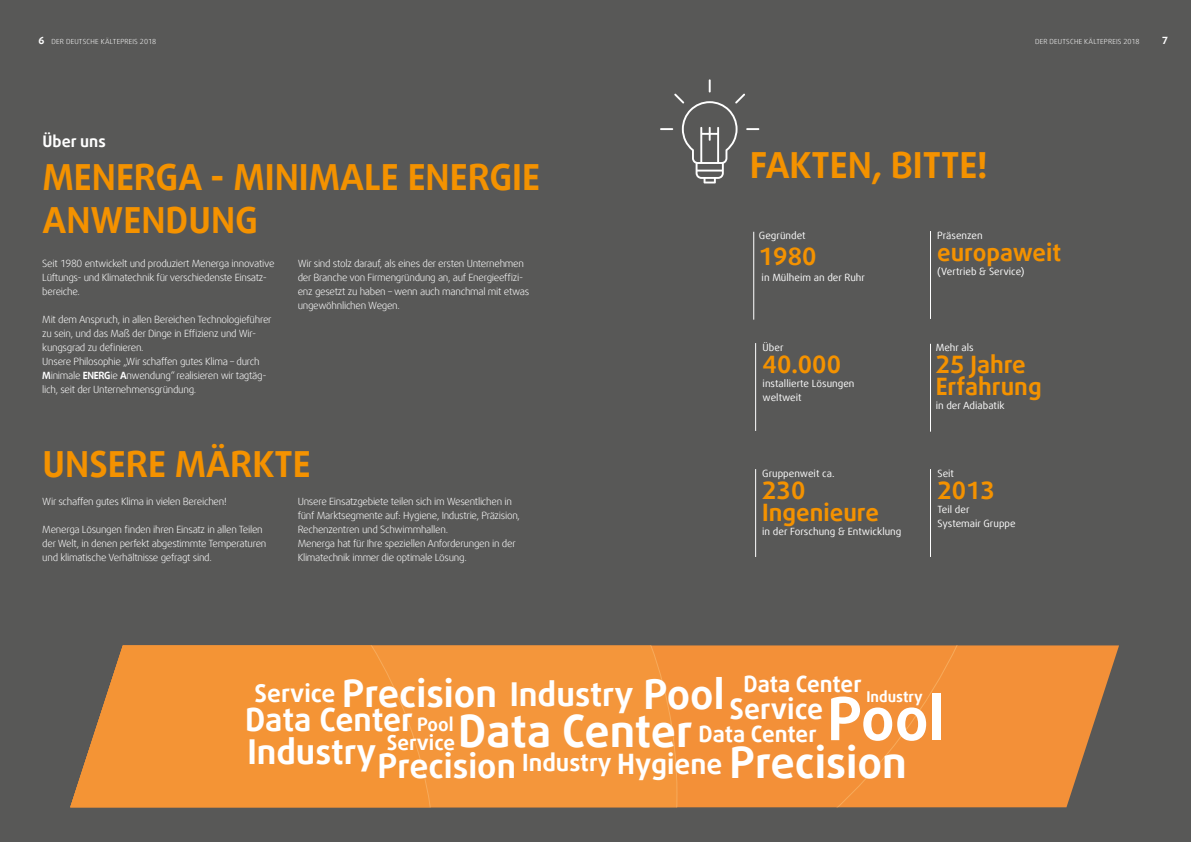
<style>
.page{position:relative;width:1191px;height:842px;background:#585857}
.page>*{position:absolute;margin:0;border:0;box-sizing:border-box;transform-origin:0 0}
.t1{font:700 59.3px "Daxline Offc Pro";color:#fff}
.t2{font:700 44.6px "Daxline Offc Pro";letter-spacing:-.005em;color:#fff}
.t3{font:700 43.3px "Daxline Offc Pro";color:#fff}
.t4{font:700 41px "Daxline Offc Pro";color:#fff}
.t5{font:700 37.8px "Daxline Offc Pro";color:#fff}
.t6{font:700 36px/43.2px "Daxline Offc Pro";color:#f49200}
.t7{font:700 34.3px "Daxline Offc Pro";color:#fff}
.t8{font:700 33.8px "Daxline Offc Pro";color:#fff}
.t9{font:700 33px "Daxline Offc Pro";color:#fff}
.t10{font:700 32px "Daxline Offc Pro";letter-spacing:-.005em;color:#fff}
.t11{font:700 28.4px "Daxline Offc Pro";color:#fff}
.t12{font:700 28.2px "Daxline Offc Pro";color:#fff}
.t13{font:700 24.6px "Daxline Offc Pro";color:#fff}
.t14{font:700 24px/22px "Daxline Offc Pro";color:#f49200}
.t15{font:700 23.8px "Daxline Offc Pro";color:#fff}
.t16{font:700 22.5px "Daxline Offc Pro";letter-spacing:-.005em;color:#fff}
.t17{font:700 20.7px "Daxline Offc Pro";color:#fff}
.t18{font:700 18.5px "Daxline Offc Pro";color:#fff}
.t19{font:700 16px "Daxline Offc Pro";color:#fff}
.t20{font:700 15px "Daxline Offc Pro";color:#fff}
.t21{font:300 10px/14px "Daxline Offc Pro";letter-spacing:-.03em;color:#fff}
.t22{font:10px/14px "Daxline Offc Pro";color:#fff}
.t23{font:700 10px "Daxline Offc Pro";color:#fff}
.t24{font:300 7px "Daxline Offc Pro";letter-spacing:.02em;color:#fff}
.s1{font-weight:700;font-size:10px}
.s2{font-weight:700}
</style>
<div class="page">
<svg style="left:1015px;top:645px;width:104px;height:162px;fill:#f39038"></svg>
<div style="left:677px;top:645px;width:338px;height:162px;background:#f39038"></div>
<div style="left:436px;top:645px;width:241px;height:162px;background:#f4963b"></div>
<svg style="left:70px;top:645px;width:366px;height:162px;background:#e88f38"></svg>
<svg style="left:660px;top:79px;width:99px;height:104px"></svg>
<hr style="left:753px;top:232px;width:1px;height:88px;background:#fff">
<hr style="left:930px;top:344px;width:1px;height:88px;background:#fff">
<hr style="left:930px;top:231px;width:1px;height:88px;background:#fff">
<hr style="left:755px;top:469px;width:1px;height:88px;background:#fff">
<hr style="left:755px;top:343px;width:1px;height:88px;background:#fff">
<hr style="left:930px;top:469px;width:1px;height:88px;background:#fff">
<p class="t24" style="left:38px;top:37px;width:119px"><span class="s1">6</span> DER DEUTSCHE KÄLTEPREIS 2018</p>
<p class="t24" style="left:1035px;top:37px;width:106px">DER DEUTSCHE KÄLTEPREIS 2018</p>
<p class="t23" style="left:1162px;top:33px;width:7px">7</p>
<h3 class="t19" style="left:43px;top:131px;width:65px">Über uns</h3>
<h3 class="t6" style="left:43px;top:156px;width:499px">MENERGA - MINIMALE ENERGIE<br>ANWENDUNG</h3>
<p class="t21" style="left:42px;top:256px;width:234px">Seit 1980 entwickelt und produziert Menerga innovative<br>Lüftungs- und Klimatechnik für verschiedenste Einsatz&shy;bereiche.</p>
<p class="t21" style="left:42px;top:312px;width:231px">Mit dem Anspruch, in allen Bereichen Technologieführer zu sein, und das Maß der Dinge in Effizienz und Wir&shy;kungsgrad zu definieren.<br>Unsere Philosophie „Wir schaffen gutes Klima – durch <span class="s2">M</span>inimale <span class="s2">ENERG</span>ie <span class="s2">A</span>nwendung“ realisieren wir tagtäg&shy;lich, seit der Unternehmensgründung.</p>
<p class="t21" style="left:298px;top:256px;width:233px">Wir sind stolz darauf, als eines der ersten Unternehmen der Branche von Firmengründung an, auf Energieeffizi&shy;enz gesetzt zu haben – wenn auch manchmal mit etwas ungewöhnlichen Wegen.</p>
<h3 class="t6" style="left:43px;top:443px;width:270px">UNSERE MÄRKTE</h3>
<p class="t21" style="left:42px;top:494px;width:186px">Wir schaffen gutes Klima in vielen Bereichen!</p>
<p class="t21" style="left:42px;top:522px;width:226px">Menerga Lösungen finden ihren Einsatz in allen Teilen der Welt, in denen perfekt abgestimmte Temperaturen und klimatische Verhältnisse gefragt sind.</p>
<p class="t21" style="left:298px;top:494px;width:224px">Unsere Einsatzgebiete teilen sich im Wesentlichen in fünf Marktsegmente auf: Hygiene, Industrie, Präzision, Rechenzentren und Schwimmhallen.<br>Menerga hat für Ihre speziellen Anforderungen in der Klimatechnik immer die optimale Lösung.</p>
<h3 class="t6" style="left:750px;top:143px;width:239px">FAKTEN, BITTE!</h3>
<p class="t22" style="left:759px;top:228px;width:48px">Gegründet</p>
<h3 class="t14" style="left:759px;top:245px;width:59px">1980</h3>
<p class="t22" style="left:761px;top:270px;width:105px">in Mülheim an der Ruhr</p>
<p class="t22" style="left:762px;top:340px;width:22px">Über</p>
<h3 class="t14" style="left:762px;top:353px;width:80px">40.000</h3>
<p class="t22" style="left:762px;top:376px;width:93px">installierte Lösungen weltweit</p>
<p class="t22" style="left:762px;top:466px;width:74px">Gruppenweit ca.</p>
<h3 class="t14" style="left:762px;top:479px;width:118px">230<br>Ingenieure</h3>
<p class="t22" style="left:762px;top:524px;width:141px">in der Forschung &amp; Entwicklung</p>
<p class="t22" style="left:937px;top:228px;width:47px">Präsenzen</p>
<h3 class="t14" style="left:937px;top:241px;width:126px">europaweit</h3>
<p class="t22" style="left:937px;top:264px;width:89px">(Vertrieb &amp; Service)</p>
<p class="t22" style="left:935px;top:340px;width:39px">Mehr als</p>
<h3 class="t14" style="left:935px;top:353px;width:107px">25 Jahre<br>Erfahrung</h3>
<p class="t22" style="left:935px;top:398px;width:70px">in der Adiabatik</p>
<p class="t22" style="left:937px;top:466px;width:18px">Seit</p>
<h3 class="t14" style="left:937px;top:479px;width:59px">2013</h3>
<p class="t22" style="left:937px;top:502px;width:80px">Teil der<br>Systemair Gruppe</p>
<h3 class="t16" style="left:743px;top:669px;width:120px">Data Center</h3>
<h3 class="t13" style="left:254px;top:677px;width:82px">Service</h3>
<h3 class="t4" style="left:643px;top:667px;width:82px">Pool</h3>
<h3 class="t5" style="left:342px;top:668px;width:156px">Precision</h3>
<h2 class="t2" style="left:458px;top:701px;width:236px">Data Center</h2>
<h3 class="t9" style="left:510px;top:672px;width:125px">Industry</h3>
<h3 class="t12" style="left:617px;top:745px;width:107px">Hygiene</h3>
<h3 class="t20" style="left:866px;top:687px;width:58px">Industry</h3>
<h1 class="t1" style="left:827px;top:679px;width:119px">Pool</h1>
<h3 class="t3" style="left:729px;top:733px;width:179px">Precision</h3>
<h3 class="t11" style="left:729px;top:690px;width:95px">Service</h3>
<h3 class="t10" style="left:245px;top:698px;width:170px">Data Center</h3>
<h3 class="t18" style="left:417px;top:712px;width:38px">Pool</h3>
<h3 class="t8" style="left:377px;top:744px;width:140px">Precision</h3>
<h3 class="t16" style="left:698px;top:718px;width:120px">Data Center</h3>
<h3 class="t17" style="left:387px;top:728px;width:70px">Service</h3>
<h3 class="t7" style="left:247px;top:728px;width:130px">Industry</h3>
<h3 class="t15" style="left:522px;top:746px;width:91px">Industry</h3>
</div>
